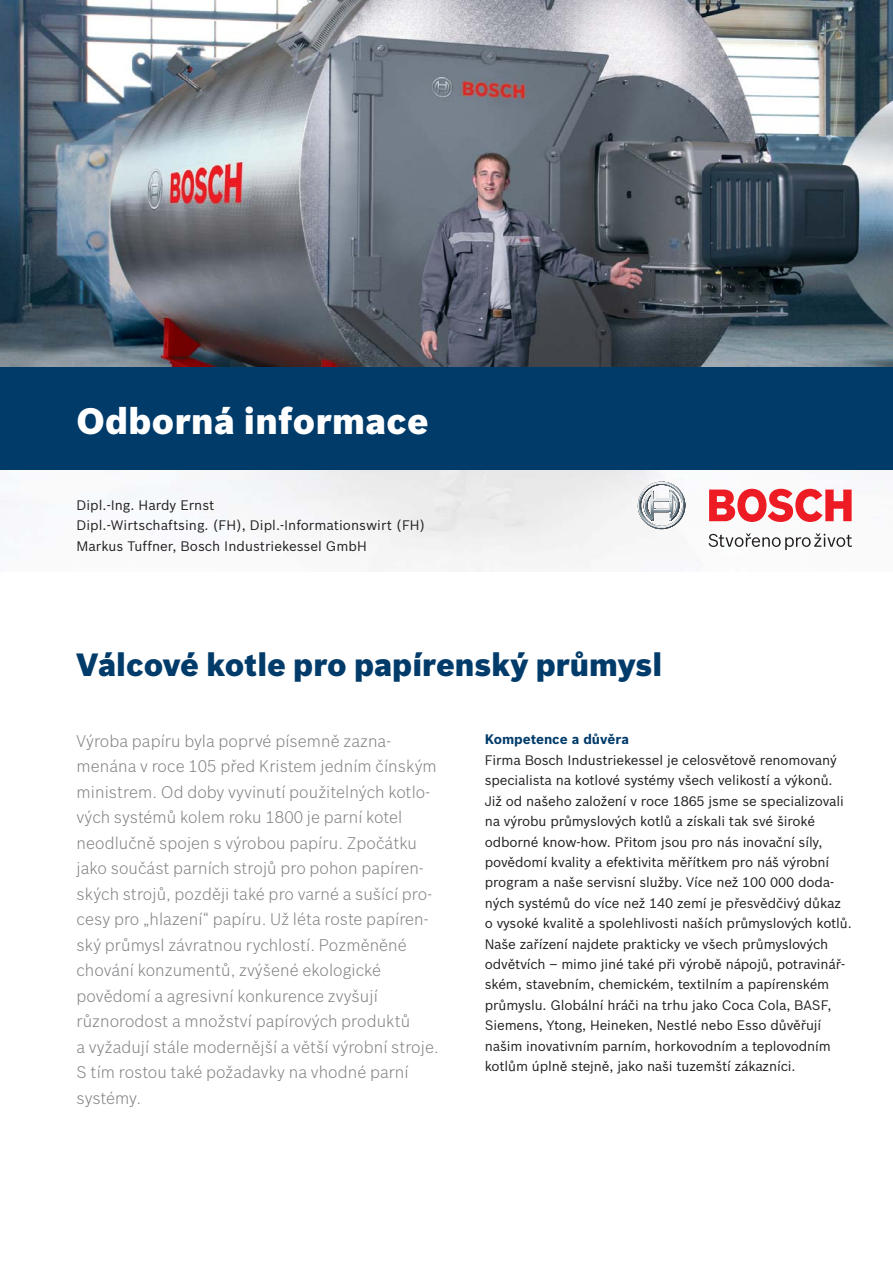
<style>
.page{position:relative;width:893px;height:1263px;background:#fff}
.page>*{position:absolute;margin:0;border:0;box-sizing:border-box;transform-origin:0 0}
.t1{font:900 36px "Bosch Sans";letter-spacing:.01em;color:#fff}
.t2{font:900 31.5px "Bosch Sans";color:#003b6a}
.t3{font:300 16.5px/25.5px "Bosch Sans";letter-spacing:.005em;color:#808285}
.t4{font:13.5px/20.4px "Bosch Sans";letter-spacing:-.01em;color:#231f20}
.t5{font:700 13.5px "Bosch Sans";color:#003b6a}
</style>
<div class="page">
<img style="left:0;top:0;width:893px;height:367px">
<svg style="left:0;top:469px;width:893px;height:99px"></svg>
<svg style="left:638px;top:482px;width:47px;height:47px"></svg>
<svg style="left:708px;top:533px;width:144px;height:17px"></svg>
<svg style="left:709px;top:489px;width:143px;height:33px"></svg>
<div style="left:0;top:367px;width:893px;height:102px;background:#003b6a"></div>
<h1 class="t1" style="left:77px;top:405px;width:354px">Odborná informace</h1>
<p class="t4" style="left:77px;top:495px;width:350px">Dipl.-Ing. Hardy Ernst<br>Dipl.-Wirtschaftsing. (FH), Dipl.-Informationswirt (FH)<br>Markus Tuffner, Bosch Industriekessel GmbH</p>
<h2 class="t2" style="left:77px;top:650px;width:587px">Válcové kotle pro papírenský průmysl</h2>
<p class="t3" style="left:77px;top:729px;width:364px">Výroba papíru byla poprvé písemně zazna&shy;menána v roce 105 před Kristem jedním čínským ministrem. Od doby vyvinutí použitelných kotlo&shy;vých systémů kolem roku 1800 je parní kotel neodlučně spojen s výrobou papíru. Zpočátku jako součást parních strojů pro pohon papíren&shy;ských strojů, později také pro varné a sušící pro&shy;cesy pro „hlazení“ papíru. Už léta roste papíren&shy;ský průmysl závratnou rychlostí. Pozměněné chování konzumentů, zvýšené ekologické povědomí a agresivní konkurence zvyšují různorodost a množství papírových produktů<br>a vyžadují stále modernější a větší výrobní stroje.<br>S tím rostou také požadavky na vhodné parní systémy.</p>
<p class="t5" style="left:485px;top:733px;width:146px">Kompetence a důvěra</p>
<p class="t4" style="left:485px;top:750px;width:369px">Firma Bosch Industriekessel je celosvětově renomovaný specialista na kotlové systémy všech velikostí a výkonů.<br>Již od našeho založení v roce 1865 jsme se specializovali na výrobu průmyslových kotlů a získali tak své široké odborné know-how. Přitom jsou pro nás inovační síly, povědomí kvality a efektivita měřítkem pro náš výrobní program a naše servisní služby. Více než 100 000 doda&shy;ných systémů do více než 140 zemí je přesvědčivý důkaz o vysoké kvalitě a spolehlivosti naších průmyslových kotlů.<br>Naše zařízení najdete prakticky ve všech průmyslových odvětvích – mimo jiné také při výrobě nápojů, potravinář&shy;ském, stavebním, chemickém, textilním a papírenském průmyslu. Globální hráči na trhu jako Coca Cola, BASF, Siemens, Ytong, Heineken, Nestlé nebo Esso důvěřují našim inovativním parním, horkovodním a teplovodním kotlům úplně stejně, jako naši tuzemští zákazníci.</p>
</div>
